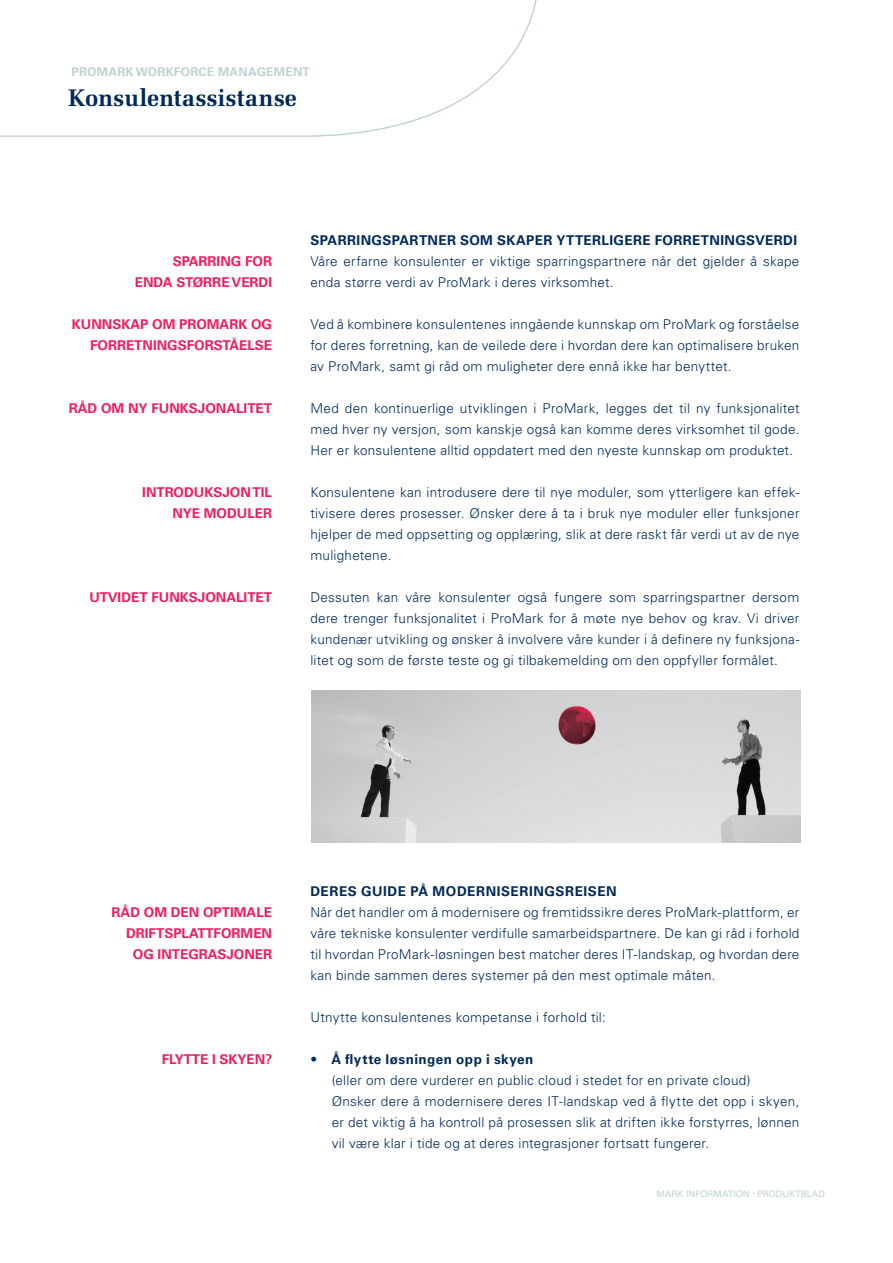
<style>
.page{position:relative;width:893px;height:1263px;background:#fff}
.page>*{position:absolute;margin:0;border:0;box-sizing:border-box;transform-origin:0 0}
.Copy{font:700 24px "Melior LT Std";letter-spacing:.01em;color:#002a5b}
.Copy-2{font:300 13.5px/21px "Univers LT Std";letter-spacing:.02em;color:#002a5b;text-align:justify}
.Copy-3{font:700 13.5px/21px "Univers LT Std";color:#ed1e60;text-align:right}
.Copy-4{font:700 13.5px "Univers LT Std";letter-spacing:.03em;color:#002a5b}
.Copy-5{font:700 12px "Univers LT Std";letter-spacing:.02em;color:#c1d0d4}
.Quotes_fed{font:9px "Univers LT Std";color:#c1d0d4}
.s1{font-weight:300}
</style>
<div class="page">
<svg style="left:0;top:0;width:537px;height:137px"></svg>
<img style="left:311px;top:691px;width:489px;height:151px">
<p class="Copy-5" style="left:72px;top:65px;width:240px">PROMARK WORKFORCE MANAGEMENT</p>
<p class="Copy" style="left:68px;top:84px;width:230px">Konsulentassistanse</p>
<p class="Copy-3" style="left:173px;top:251px;width:101px">SPARRING FOR</p>
<p class="Copy-3" style="left:135px;top:272px;width:139px">ENDA STØRRE VERDI</p>
<p class="Copy-3" style="left:72px;top:314px;width:202px">KUNNSKAP OM PROMARK OG<br>FORRETNINGSFORSTÅELSE</p>
<p class="Copy-3" style="left:69px;top:398px;width:205px">RÅD OM NY FUNKSJONALITET</p>
<p class="Copy-3" style="left:142px;top:482px;width:131px">INTRODUKSJON TIL</p>
<p class="Copy-3" style="left:172px;top:503px;width:101px">NYE MODULER</p>
<p class="Copy-3" style="left:89px;top:587px;width:184px">UTVIDET FUNKSJONALITET</p>
<p class="Copy-4" style="left:310px;top:233px;width:488px">SPARRINGSPARTNER SOM SKAPER YTTERLIGERE FORRETNINGSVERDI</p>
<p class="Copy-2" style="left:310px;top:251px;width:490px">Våre erfarne konsulenter er viktige sparringspartnere når det gjelder å skape enda større verdi av ProMark i deres virksomhet.</p>
<p class="Copy-2" style="left:310px;top:314px;width:491px">Ved å kombinere konsulentenes inngående kunnskap om ProMark og forståelse for deres forretning, kan de veilede dere i hvordan dere kan optimalisere bruken av ProMark, samt gi råd om muligheter dere ennå ikke har benyttet.</p>
<p class="Copy-2" style="left:310px;top:398px;width:491px">Med den kontinuerlige utviklingen i ProMark, legges det til ny funksjonalitet med hver ny versjon, som kanskje også kan komme deres virksomhet til gode.<br>Her er konsulentene alltid oppdatert med den nyeste kunnskap om produktet.</p>
<p class="Copy-2" style="left:310px;top:482px;width:491px">Konsulentene kan introdusere dere til nye moduler, som ytterligere kan effek&shy;tivisere deres prosesser. Ønsker dere å ta i bruk nye moduler eller funksjoner hjelper de med oppsetting og opplæring, slik at dere raskt får verdi ut av de nye mulighetene.</p>
<p class="Copy-2" style="left:310px;top:587px;width:490px">Dessuten kan våre konsulenter også fungere som sparringspartner dersom dere trenger funksjonalitet i ProMark for å møte nye behov og krav. Vi driver kundenær utvikling og ønsker å involvere våre kunder i å definere ny funksjona&shy;litet og som de første teste og gi tilbakemelding om den oppfyller formålet.</p>
<p class="Copy-3" style="left:112px;top:902px;width:162px">RÅD OM DEN OPTIMALE<br>DRIFTSPLATTFORMEN</p>
<p class="Copy-3" style="left:133px;top:944px;width:141px">OG INTEGRASJONER</p>
<p class="Copy-3" style="left:162px;top:1049px;width:112px">FLYTTE I SKYEN?</p>
<p class="Copy-4" style="left:310px;top:884px;width:308px">DERES GUIDE PÅ MODERNISERINGSREISEN</p>
<p class="Copy-2" style="left:310px;top:902px;width:491px">Når det handler om å modernisere og fremtidssikre deres ProMark-plattform, er våre tekniske konsulenter verdifulle samarbeidspartnere. De kan gi råd i forhold til hvordan ProMark-løsningen best matcher deres IT-landskap, og hvordan dere kan binde sammen deres systemer på den mest optimale måten.</p>
<p class="Copy-2" style="left:310px;top:1007px;width:297px">Utnytte konsulentenes kompetanse i forhold til:</p>
<p class="Copy-4" style="left:310px;top:1052px;width:224px"><span class="s1">•</span> Å flytte løsningen opp i skyen</p>
<p class="Copy-2" style="left:332px;top:1070px;width:420px">(eller om dere vurderer en public cloud i stedet for en private cloud)</p>
<p class="Copy-2" style="left:332px;top:1091px;width:469px">Ønsker dere å modernisere deres IT-landskap ved å flytte det opp i skyen, er det viktig å ha kontroll på prosessen slik at driften ikke forstyrres, lønnen vil være klar i tide og at deres integrasjoner fortsatt fungerer.</p>
<p class="Quotes_fed" style="left:657px;top:1189px;width:170px">MARK INFORMATION · PRODUKTBLAD</p>
</div>
